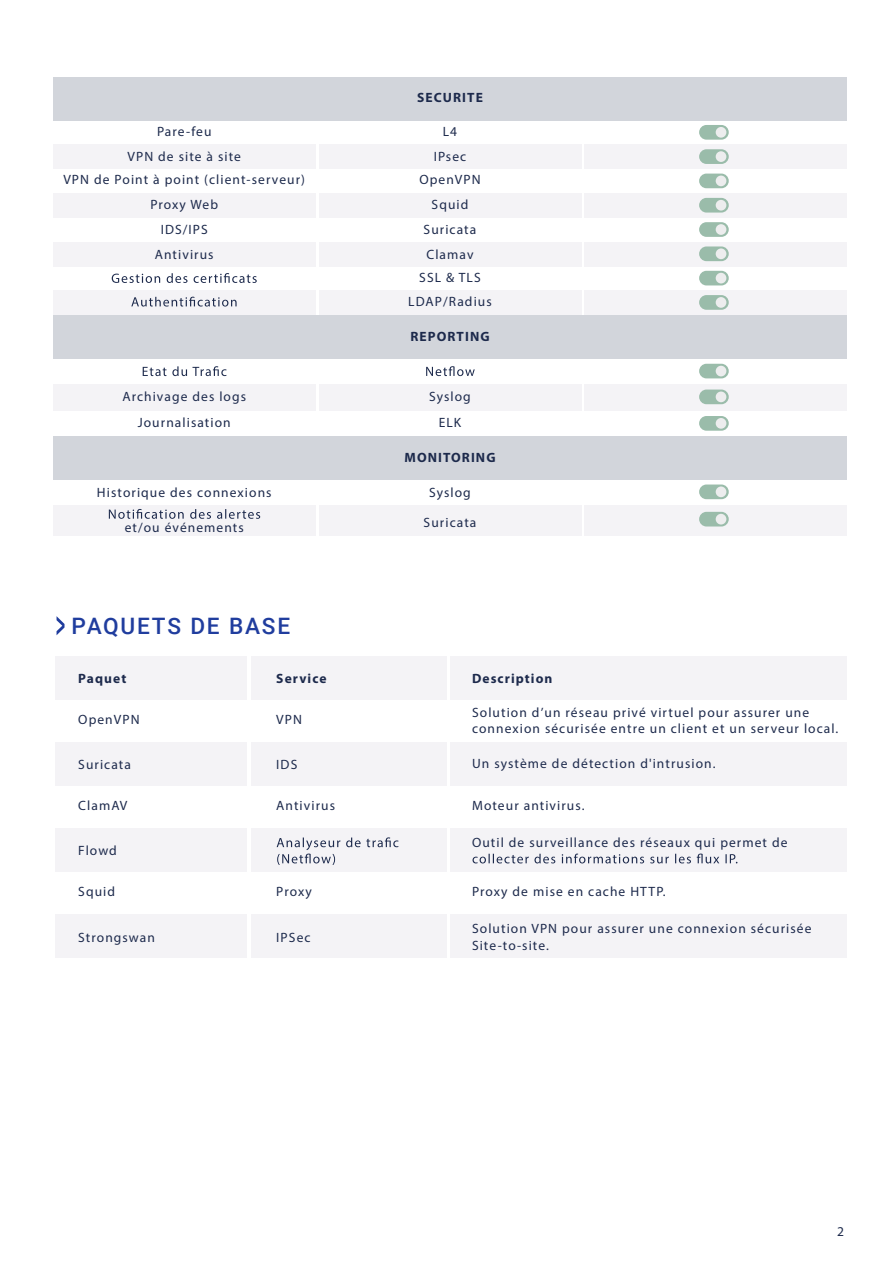
<style>
.page{position:relative;width:893px;height:1263px;background:#fff}
.page>*{position:absolute;margin:0;border:0;box-sizing:border-box;transform-origin:0 0}
.t1{font:500 22.65px "Roboto";letter-spacing:.08em;color:#203d9e}
.t2{font:13.5px/16.2px "Myriad Pro";letter-spacing:.08em;color:#1d2a4c}
.t3{font:700 13.5px "Myriad Pro";letter-spacing:.08em;color:#1d2a4c}
</style>
<div class="page">
<div style="left:53px;top:144px;width:262px;height:25px;background:#f4f3f6"></div>
<div style="left:319px;top:144px;width:262px;height:25px;background:#f4f3f6"></div>
<div style="left:585px;top:144px;width:262px;height:25px;background:#f4f3f6"></div>
<div style="left:53px;top:193px;width:262px;height:25px;background:#f4f3f6"></div>
<div style="left:319px;top:193px;width:262px;height:25px;background:#f4f3f6"></div>
<div style="left:585px;top:193px;width:262px;height:25px;background:#f4f3f6"></div>
<div style="left:53px;top:242px;width:262px;height:24px;background:#f4f3f6"></div>
<div style="left:319px;top:242px;width:262px;height:24px;background:#f4f3f6"></div>
<div style="left:585px;top:242px;width:262px;height:24px;background:#f4f3f6"></div>
<div style="left:53px;top:291px;width:262px;height:24px;background:#f4f3f6"></div>
<div style="left:319px;top:291px;width:262px;height:24px;background:#f4f3f6"></div>
<div style="left:585px;top:291px;width:262px;height:24px;background:#f4f3f6"></div>
<div style="left:53px;top:384px;width:262px;height:26px;background:#f4f3f6"></div>
<div style="left:319px;top:384px;width:262px;height:26px;background:#f4f3f6"></div>
<div style="left:585px;top:384px;width:262px;height:26px;background:#f4f3f6"></div>
<div style="left:53px;top:505px;width:262px;height:31px;background:#f4f3f6"></div>
<div style="left:319px;top:505px;width:262px;height:31px;background:#f4f3f6"></div>
<div style="left:585px;top:505px;width:262px;height:31px;background:#f4f3f6"></div>
<div style="left:451px;top:656px;width:396px;height:43px;background:#f4f3f6"></div>
<div style="left:451px;top:742px;width:396px;height:43px;background:#f4f3f6"></div>
<div style="left:451px;top:828px;width:396px;height:43px;background:#f4f3f6"></div>
<div style="left:451px;top:914px;width:396px;height:44px;background:#f4f3f6"></div>
<div style="left:55px;top:656px;width:192px;height:43px;background:#f4f3f6"></div>
<div style="left:55px;top:742px;width:192px;height:43px;background:#f4f3f6"></div>
<div style="left:55px;top:828px;width:192px;height:43px;background:#f4f3f6"></div>
<div style="left:55px;top:914px;width:192px;height:44px;background:#f4f3f6"></div>
<div style="left:251px;top:656px;width:196px;height:43px;background:#f4f3f6"></div>
<div style="left:251px;top:742px;width:196px;height:43px;background:#f4f3f6"></div>
<div style="left:251px;top:828px;width:196px;height:43px;background:#f4f3f6"></div>
<div style="left:251px;top:914px;width:196px;height:44px;background:#f4f3f6"></div>
<div style="left:53px;top:77px;width:794px;height:43px;background:#d2d5db"></div>
<div style="left:53px;top:315px;width:794px;height:43px;background:#d2d5db"></div>
<svg style="left:143px;top:366px;width:84px;height:10px"></svg>
<svg style="left:426px;top:366px;width:49px;height:10px"></svg>
<div style="left:53px;top:436px;width:794px;height:43px;background:#d2d5db"></div>
<svg style="left:109px;top:509px;width:151px;height:10px"></svg>
<svg style="left:112px;top:273px;width:145px;height:10px"></svg>
<svg style="left:131px;top:297px;width:106px;height:10px"></svg>
<div style="left:699px;top:125px;width:30px;height:15px;background:#9abcaa;border-radius:7px"></div>
<div style="left:716px;top:127px;width:10px;height:11px;background:#ededee;border-radius:50%"></div>
<div style="left:699px;top:149px;width:30px;height:15px;background:#9abcaa;border-radius:7px"></div>
<div style="left:716px;top:151px;width:10px;height:11px;background:#ededee;border-radius:50%"></div>
<div style="left:699px;top:174px;width:30px;height:14px;background:#9abcaa;border-radius:7px"></div>
<div style="left:716px;top:176px;width:10px;height:10px;background:#ededee;border-radius:50%"></div>
<div style="left:699px;top:198px;width:30px;height:15px;background:#9abcaa;border-radius:7px"></div>
<div style="left:716px;top:200px;width:10px;height:11px;background:#ededee;border-radius:50%"></div>
<div style="left:699px;top:222px;width:30px;height:15px;background:#9abcaa;border-radius:7px"></div>
<div style="left:716px;top:224px;width:10px;height:11px;background:#ededee;border-radius:50%"></div>
<div style="left:699px;top:246px;width:30px;height:15px;background:#9abcaa;border-radius:7px"></div>
<div style="left:716px;top:248px;width:10px;height:11px;background:#ededee;border-radius:50%"></div>
<div style="left:699px;top:271px;width:30px;height:14px;background:#9abcaa;border-radius:7px"></div>
<div style="left:716px;top:273px;width:10px;height:10px;background:#ededee;border-radius:50%"></div>
<div style="left:699px;top:295px;width:30px;height:15px;background:#9abcaa;border-radius:7px"></div>
<div style="left:716px;top:297px;width:10px;height:11px;background:#ededee;border-radius:50%"></div>
<div style="left:699px;top:364px;width:30px;height:14px;background:#9abcaa;border-radius:7px"></div>
<div style="left:716px;top:366px;width:10px;height:10px;background:#ededee;border-radius:50%"></div>
<div style="left:699px;top:390px;width:30px;height:14px;background:#9abcaa;border-radius:7px"></div>
<div style="left:716px;top:391px;width:10px;height:11px;background:#ededee;border-radius:50%"></div>
<div style="left:699px;top:416px;width:30px;height:15px;background:#9abcaa;border-radius:7px"></div>
<div style="left:716px;top:418px;width:10px;height:11px;background:#ededee;border-radius:50%"></div>
<div style="left:699px;top:484px;width:30px;height:15px;background:#9abcaa;border-radius:7px"></div>
<div style="left:716px;top:486px;width:10px;height:11px;background:#ededee;border-radius:50%"></div>
<div style="left:699px;top:512px;width:30px;height:14px;background:#9abcaa;border-radius:7px"></div>
<div style="left:716px;top:514px;width:10px;height:10px;background:#ededee;border-radius:50%"></div>
<svg style="left:57px;top:616px;width:8px;height:19px"></svg>
<svg style="left:472px;top:853px;width:265px;height:10px"></svg>
<svg style="left:277px;top:837px;width:121px;height:28px"></svg>
<p class="t3" style="left:417px;top:89px;width:67px">SECURITE</p>
<p class="t2" style="left:157px;top:124px;width:56px">Pare-feu</p>
<p class="t2" style="left:443px;top:124px;width:16px">L4</p>
<p class="t2" style="left:127px;top:149px;width:115px">VPN de site à site</p>
<p class="t2" style="left:434px;top:149px;width:34px">IPsec</p>
<p class="t2" style="left:63px;top:171px;width:243px">VPN de Point à point (client-serveur)</p>
<p class="t2" style="left:419px;top:171px;width:63px">OpenVPN</p>
<p class="t2" style="left:150px;top:196px;width:69px">Proxy Web</p>
<p class="t2" style="left:432px;top:196px;width:38px">Squid</p>
<p class="t2" style="left:161px;top:221px;width:49px">IDS/IPS</p>
<p class="t2" style="left:424px;top:216px;width:54px;line-height:25px">Suricata<br>Clamav</p>
<p class="t2" style="left:419px;top:269px;width:63px">SSL &amp; TLS</p>
<p class="t2" style="left:155px;top:246px;width:60px">Antivirus</p>
<p class="t2" style="left:408px;top:294px;width:85px">LDAP/Radius</p>
<p class="t3" style="left:410px;top:328px;width:81px">REPORTING</p>
<p class="t2" style="left:122px;top:388px;width:125px">Archivage des logs</p>
<p class="t2" style="left:429px;top:388px;width:43px">Syslog</p>
<p class="t2" style="left:138px;top:414px;width:94px">Journalisation</p>
<p class="t2" style="left:439px;top:414px;width:24px">ELK</p>
<p class="t3" style="left:404px;top:449px;width:93px">MONITORING</p>
<p class="t2" style="left:97px;top:484px;width:176px">Historique des connexions</p>
<p class="t2" style="left:429px;top:484px;width:43px">Syslog</p>
<p class="t2" style="left:125px;top:519px;width:121px">et/ou événements</p>
<p class="t2" style="left:424px;top:514px;width:54px">Suricata</p>
<h1 class="t1" style="left:71px;top:610px;width:220px">PAQUETS DE BASE</h1>
<p class="t3" style="left:78px;top:670px;width:50px">Paquet</p>
<p class="t2" style="left:78px;top:711px;width:63px">OpenVPN</p>
<p class="t2" style="left:78px;top:756px;width:54px">Suricata</p>
<p class="t2" style="left:78px;top:797px;width:51px">ClamAV</p>
<p class="t2" style="left:78px;top:842px;width:40px">Flowd</p>
<p class="t2" style="left:78px;top:883px;width:38px">Squid</p>
<p class="t2" style="left:78px;top:929px;width:78px">Strongswan</p>
<p class="t3" style="left:276px;top:670px;width:52px">Service</p>
<p class="t2" style="left:276px;top:711px;width:27px">VPN</p>
<p class="t2" style="left:276px;top:756px;width:23px">IDS</p>
<p class="t2" style="left:276px;top:797px;width:60px">Antivirus</p>
<p class="t3" style="left:472px;top:670px;width:82px">Description</p>
<p class="t2" style="left:472px;top:704px;width:368px">Solution d’un réseau privé virtuel pour assurer une connexion sécurisée entre un client et un serveur local.</p>
<p class="t2" style="left:472px;top:755px;width:245px">Un système de détection d'intrusion.</p>
<p class="t2" style="left:472px;top:797px;width:114px">Moteur antivirus.</p>
<p class="t2" style="left:472px;top:834px;width:317px">Outil de surveillance des réseaux qui permet de</p>
<p class="t2" style="left:472px;top:883px;width:195px">Proxy de mise en cache HTTP.</p>
<p class="t2" style="left:276px;top:883px;width:37px">Proxy</p>
<p class="t2" style="left:276px;top:929px;width:36px">IPSec</p>
<p class="t2" style="left:472px;top:920px;width:341px">Solution VPN pour assurer une connexion sécurisée<br>Site-to-site.</p>
<p class="t2" style="left:837px;top:1223px;width:8px">2</p>
</div>
